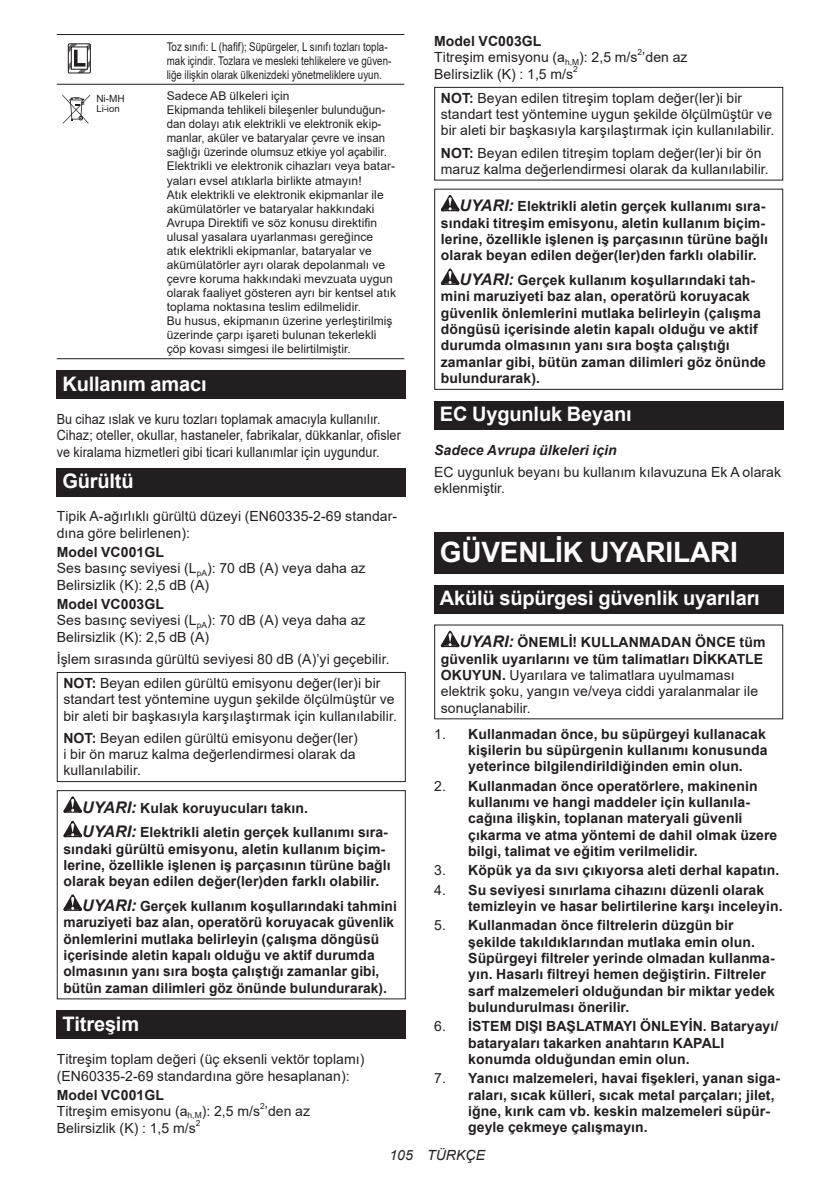
<style>
.page{position:relative;width:840px;height:1191px;background:#fff}
.page>*{position:absolute;margin:0;border:0;box-sizing:border-box;transform-origin:0 0}
.t1{font:700 28px "Arial";letter-spacing:-.01em;color:#fff}
.t2{font:700 20px "Arial";letter-spacing:-.01em;color:#fff}
.t3{font:700 14px/16.4px "Arial";letter-spacing:.005em;color:#231f20}
.t4{font:14px/16.4px "Arial";letter-spacing:.005em;color:#231f20}
.t5{font:14px/16.4px "Arial";letter-spacing:.005em;color:#231f20;scale:.9 1}
.t6{font:italic 700 14px "Arial";letter-spacing:.005em;color:#231f20}
.t7{font:italic 14px "Arial";letter-spacing:.005em;color:#231f20}
.t8{font:12px/14px "Arial";letter-spacing:.005em;color:#231f20}
.t9{font:12px/14px "Arial";letter-spacing:.005em;color:#231f20;scale:.81 1}
.t10{font:10px "Arial";color:#231f20}
.t11{font:9.6px "Arial";color:#231f20}
.t12{font:8.4px "Arial";color:#231f20}
.s1{font-weight:700}
.s2{font-style:italic;font-size:16px}
.s3{font-weight:700;font-style:italic;font-size:16px}
.s4{font-weight:400}
</style>
<div class="page">
<hr style="left:57px;top:34px;width:104px;height:1px;background:#231f20">
<hr style="left:161px;top:34px;width:243px;height:1px;background:#231f20">
<hr style="left:57px;top:84px;width:104px;height:1px;background:#231f20">
<hr style="left:161px;top:84px;width:243px;height:1px;background:#231f20">
<hr style="left:57px;top:358px;width:104px;height:1px;background:#231f20">
<hr style="left:161px;top:358px;width:243px;height:1px;background:#231f20">
<svg style="left:68px;top:44px;width:22px;height:29px"></svg>
<svg style="left:62px;top:94px;width:28px;height:29px"></svg>
<div style="left:57px;top:370px;width:348px;height:29px;background:#231f20"></div>
<div style="left:57px;top:468px;width:348px;height:28px;background:#231f20"></div>
<div style="left:57px;top:672px;width:348px;height:110px;border:1px solid #231f20"></div>
<svg style="left:63px;top:796px;width:19px;height:16px"></svg>
<svg style="left:63px;top:820px;width:19px;height:17px"></svg>
<svg style="left:63px;top:894px;width:19px;height:16px"></svg>
<div style="left:57px;top:790px;width:348px;height:209px;border:1px solid #231f20"></div>
<div style="left:57px;top:1010px;width:348px;height:29px;background:#231f20"></div>
<div style="left:434px;top:87px;width:348px;height:94px;border:1px solid #231f20"></div>
<svg style="left:440px;top:195px;width:19px;height:16px"></svg>
<svg style="left:440px;top:268px;width:19px;height:17px"></svg>
<div style="left:434px;top:189px;width:348px;height:201px;border:1px solid #231f20"></div>
<div style="left:434px;top:401px;width:348px;height:29px;background:#231f20"></div>
<div style="left:434px;top:533px;width:348px;height:41px;background:#231f20"></div>
<div style="left:434px;top:585px;width:348px;height:28px;background:#231f20"></div>
<svg style="left:440px;top:631px;width:19px;height:16px"></svg>
<p class="t9" style="left:167px;top:39px;width:279px">Toz sınıfı: L (hafif); Süpürgeler, L sınıfı tozları topla&shy;mak içindir. Tozlara ve mesleki tehlikelere ve güven&shy;liğe ilişkin olarak ülkenizdeki yönetmeliklere uyun.</p>
<p class="t8" style="left:167px;top:89px;width:231px">Sadece AB ülkeleri için<br>Ekipmanda tehlikeli bileşenler bulunduğun&shy;dan dolayı atık elektrikli ve elektronik ekip&shy;manlar, aküler ve bataryalar çevre ve insan sağlığı üzerinde olumsuz etkiye yol açabilir.<br>Elektrikli ve elektronik cihazları veya batar&shy;yaları evsel atıklarla birlikte atmayın!<br>Atık elektrikli ve elektronik ekipmanlar ile akümülatörler ve bataryalar hakkındaki Avrupa Direktifi ve söz konusu direktifin ulusal yasalara uyarlanması gereğince<br>atık elektrikli ekipmanlar, bataryalar ve akümülatörler ayrı olarak depolanmalı ve çevre koruma hakkındaki mevzuata uygun olarak faaliyet gösteren ayrı bir kentsel atık toplama noktasına teslim edilmelidir.<br>Bu husus, ekipmanın üzerine yerleştirilmiş üzerinde çarpı işareti bulunan tekerlekli çöp kovası simgesi ile belirtilmiştir.</p>
<h2 class="t2" style="left:62px;top:369px;width:146px">Kullanım amacı</h2>
<p class="t5" style="left:57px;top:411px;width:383px">Bu cihaz ıslak ve kuru tozları toplamak amacıyla kullanılır.<br>Cihaz; oteller, okullar, hastaneler, fabrikalar, dükkanlar, ofisler ve kiralama hizmetleri gibi ticari kullanımlar için uygundur.</p>
<h2 class="t2" style="left:62px;top:467px;width:73px">Gürültü</h2>
<p class="t4" style="left:57px;top:508px;width:342px">Tipik A-ağırlıklı gürültü düzeyi (EN60335-2-69 standar&shy;dına göre belirlenen):</p>
<p class="t4" style="left:57px;top:544px;width:310px"><span class="s1">Model VC001GL<br></span>Ses basınç seviyesi (L<sub>pA</sub>): 70 dB (A) veya daha az<br>Belirsizlik (K): 2,5 dB (A)</p>
<p class="t4" style="left:57px;top:596px;width:310px"><span class="s1">Model VC003GL<br></span>Ses basınç seviyesi (L<sub>pA</sub>): 70 dB (A) veya daha az<br>Belirsizlik (K): 2,5 dB (A)</p>
<p class="t4" style="left:57px;top:647px;width:334px;line-height:23.8px;text-align:center">İşlem sırasında gürültü seviyesi 80 dB (A)’yi geçebilir.<br><span class="s1">NOT:</span> Beyan edilen gürültü emisyonu değer(ler)i bir</p>
<p class="t4" style="left:63px;top:691px;width:335px">standart test yöntemine uygun şekilde ölçülmüştür ve bir aleti bir başkasıyla karşılaştırmak için kullanılabilir.</p>
<p class="t4" style="left:63px;top:729px;width:296px"><span class="s1">NOT:</span> Beyan edilen gürültü emisyonu değer(ler) i bir ön maruz kalma değerlendirmesi olarak da kullanılabilir.</p>
<p class="t3" style="left:82px;top:795px;width:307px;line-height:24.4px"><span class="s2">UYARI:</span> Kulak koruyucuları takın.<br><span class="s2">UYARI:</span> Elektrikli aletin gerçek kullanımı sıra-</p>
<p class="t3" style="left:63px;top:840px;width:328px">sındaki gürültü emisyonu, aletin kullanım biçim&shy;lerine, özellikle işlenen iş parçasının türüne bağlı olarak beyan edilen değer(ler)den farklı olabilir.</p>
<p class="t3" style="left:63px;top:897px;width:335px;text-indent:19px"><span class="s2">UYARI:</span> Gerçek kullanım koşullarındaki tahmini maruziyeti baz alan, operatörü koruyacak güvenlik önlemlerini mutlaka belirleyin (çalışma döngüsü içerisinde aletin kapalı olduğu ve aktif durumda olmasının yanı sıra boşta çalıştığı zamanlar gibi, bütün zaman dilimleri göz önünde bulundurarak).</p>
<h2 class="t2" style="left:62px;top:1009px;width:78px">Titreşim</h2>
<p class="t4" style="left:57px;top:1051px;width:309px">Titreşim toplam değeri (üç eksenli vektör toplamı) (EN60335-2-69 standardına göre hesaplanan):</p>
<p class="t4" style="left:57px;top:1086px;width:255px"><span class="s1">Model VC001GL<br></span>Titreşim emisyonu (a<sub>h,M</sub>): 2,5 m/s ’den az</p>
<p class="t10" style="left:96px;top:92px;width:30px">Ni-MH</p>
<p class="t11" style="left:96px;top:102px;width:25px">Li-ion</p>
<p class="t12" style="left:260px;top:1100px;width:6px">2</p>
<p class="t4" style="left:57px;top:1119px;width:140px">Belirsizlik (K) : 1,5 m/s</p>
<p class="t12" style="left:196px;top:1116px;width:6px">2</p>
<p class="t4" style="left:434px;top:33px;width:255px"><span class="s1">Model VC003GL<br></span>Titreşim emisyonu (a<sub>h,M</sub>): 2,5 m/s ’den az</p>
<p class="t12" style="left:637px;top:47px;width:6px">2</p>
<p class="t4" style="left:434px;top:66px;width:140px">Belirsizlik (K) : 1,5 m/s</p>
<p class="t12" style="left:573px;top:63px;width:6px">2</p>
<p class="t4" style="left:440px;top:89px;width:335px"><span class="s1">NOT:</span> Beyan edilen titreşim toplam değer(ler)i bir standart test yöntemine uygun şekilde ölçülmüştür ve bir aleti bir başkasıyla karşılaştırmak için kullanılabilir.</p>
<p class="t4" style="left:440px;top:144px;width:329px"><span class="s1">NOT:</span> Beyan edilen titreşim toplam değer(ler)i bir ön maruz kalma değerlendirmesi olarak da kullanılabilir.</p>
<p class="t3" style="left:440px;top:198px;width:328px;text-indent:19px"><span class="s2">UYARI:</span> Elektrikli aletin gerçek kullanımı sıra&shy;sındaki titreşim emisyonu, aletin kullanım biçim&shy;lerine, özellikle işlenen iş parçasının türüne bağlı olarak beyan edilen değer(ler)den farklı olabilir.</p>
<p class="t3" style="left:440px;top:272px;width:326px;text-indent:19px"><span class="s2">UYARI:</span> Gerçek kullanım koşullarındaki tah&shy;mini maruziyeti baz alan, operatörü koruyacak güvenlik önlemlerini mutlaka belirleyin (çalışma döngüsü içerisinde aletin kapalı olduğu ve aktif durumda olmasının yanı sıra boşta çalıştığı zamanlar gibi, bütün zaman dilimleri göz önünde bulundurarak).</p>
<h2 class="t2" style="left:439px;top:400px;width:193px">EC Uygunluk Beyanı</h2>
<p class="t6" style="left:434px;top:440px;width:184px">Sadece Avrupa ülkeleri için</p>
<p class="t4" style="left:434px;top:463px;width:348px">EC uygunluk beyanı bu kullanım kılavuzuna Ek A olarak eklenmiştir.</p>
<h1 class="t1" style="left:439px;top:533px;width:299px">GÜVENLİK UYARILARI</h1>
<h2 class="t2" style="left:439px;top:584px;width:321px">Akülü süpürgesi güvenlik uyarıları</h2>
<p class="t4" style="left:440px;top:634px;width:326px;text-indent:19px"><span class="s3">UYARI:</span> <span class="s1">ÖNEMLİ! KULLANMADAN ÖNCE tüm güvenlik uyarılarını ve tüm talimatları DİKKATLE OKUYUN.</span> Uyarılara ve talimatlara uyulmaması elektrik şoku, yangın ve/veya ciddi yaralanmalar ile sonuçlanabilir.</p>
<p class="t3" style="left:468px;top:725px;width:300px;text-align:justify;text-indent:-34px"><span class="s4">1.</span> Kullanmadan önce, bu süpürgeyi kullanacak kişilerin bu süpürgenin kullanımı konusunda yeterince bilgilendirildiğinden emin olun.</p>
<p class="t3" style="left:468px;top:777px;width:310px;text-indent:-34px"><span class="s4">2.</span> Kullanmadan önce operatörlere, makinenin kullanımı ve hangi maddeler için kullanıla&shy;cağına ilişkin, toplanan materyali güvenli çıkarma ve atma yöntemi de dahil olmak üzere bilgi, talimat ve eğitim verilmelidir.</p>
<p class="t3" style="left:434px;top:862px;width:346px"><span class="s4">3.</span> Köpük ya da sıvı çıkıyorsa aleti derhal kapatın.</p>
<p class="t3" style="left:468px;top:881px;width:316px;text-indent:-34px"><span class="s4">4.</span> Su seviyesi sınırlama cihazını düzenli olarak temizleyin ve hasar belirtilerine karşı inceleyin.</p>
<p class="t3" style="left:468px;top:917px;width:308px;text-indent:-34px"><span class="s4">5.</span> Kullanmadan önce filtrelerin düzgün bir şekilde takıldıklarından mutlaka emin olun.<br>Süpürgeyi filtreler yerinde olmadan kullanma&shy;yın. Hasarlı filtreyi hemen değiştirin. Filtreler sarf malzemeleri olduğundan bir miktar yedek bulundurulması önerilir.</p>
<p class="t3" style="left:468px;top:1018px;width:311px;text-indent:-34px"><span class="s4">6.</span> İSTEM DIŞI BAŞLATMAYI ÖNLEYİN. Bataryayı/ bataryaları takarken anahtarın KAPALI konumda olduğundan emin olun.</p>
<p class="t3" style="left:468px;top:1070px;width:313px;text-indent:-34px"><span class="s4">7.</span> Yanıcı malzemeleri, havai fişekleri, yanan siga&shy;raları, sıcak külleri, sıcak metal parçaları; jilet, iğne, kırık cam vb. keskin malzemeleri süpür&shy;geyle çekmeye çalışmayın.</p>
<p class="t7" style="left:389px;top:1146px;width:97px">105 TÜRKÇE</p>
</div>
